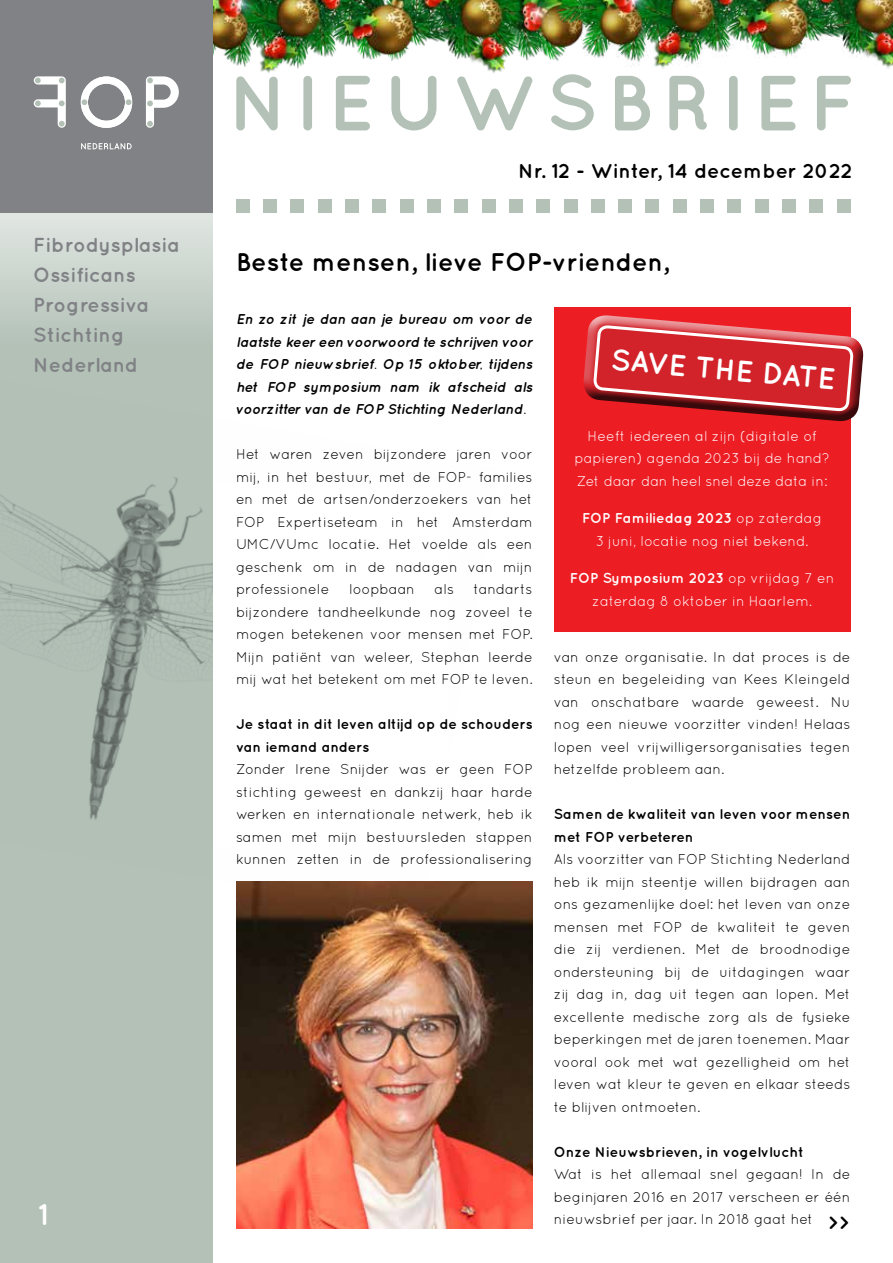
<style>
.page{position:relative;width:893px;height:1263px;background:#fff}
.page>*{position:absolute;margin:0;border:0;box-sizing:border-box;transform-origin:0 0}
.t1{font:700 78px "Quicksand";letter-spacing:.12em;color:#b3c1b7}
.t2{font:700 30px "Quicksand";color:#fff}
.t3{font:700 25.5px "Quicksand";color:#000}
.t4{font:700 20.25px/30px "Quicksand";letter-spacing:.005em;color:#808285}
.t5{font:700 20.25px "Quicksand";color:#000}
.t6{font:14.25px/22.5px "Quicksand";color:#000;text-align:justify}
.t7{font:14.25px/22.5px "Quicksand";color:#fff;text-align:center}
.t8{font:italic 700 14.25px/22.5px "Quicksand";color:#000;text-align:justify}
.t9{font:700 14.25px/22.5px "Quicksand";color:#000}
.s1{font-weight:700}
.s2{font-weight:700;font-size:18px}
</style>
<div class="page">
<img style="left:213px;top:0;width:343px;height:69px">
<svg style="left:0;top:213px;width:213px;height:1050px;background:#b9c5bc"></svg>
<svg style="left:230px;top:68px;width:54px;height:5px"></svg>
<div style="left:300px;top:73px;width:15px;height:60px;border:6px solid #fff;border-radius:4px"></div>
<svg style="left:487px;top:69px;width:18px;height:4px"></svg>
<div style="left:726px;top:73px;width:15px;height:60px;border:6px solid #fff;border-radius:4px"></div>
<div style="left:236px;top:199px;width:14px;height:14px;background:#b3c1b7"></div>
<div style="left:263px;top:199px;width:14px;height:14px;background:#b3c1b7"></div>
<div style="left:291px;top:199px;width:13px;height:14px;background:#b3c1b7"></div>
<div style="left:318px;top:199px;width:14px;height:14px;background:#b3c1b7"></div>
<div style="left:345px;top:199px;width:14px;height:14px;background:#b3c1b7"></div>
<div style="left:373px;top:199px;width:13px;height:14px;background:#b3c1b7"></div>
<div style="left:400px;top:199px;width:13px;height:14px;background:#b3c1b7"></div>
<div style="left:427px;top:199px;width:14px;height:14px;background:#b3c1b7"></div>
<div style="left:454px;top:199px;width:14px;height:14px;background:#b3c1b7"></div>
<div style="left:482px;top:199px;width:13px;height:14px;background:#b3c1b7"></div>
<div style="left:509px;top:199px;width:14px;height:14px;background:#b3c1b7"></div>
<div style="left:536px;top:199px;width:14px;height:14px;background:#b3c1b7"></div>
<div style="left:564px;top:199px;width:13px;height:14px;background:#b3c1b7"></div>
<div style="left:591px;top:199px;width:14px;height:14px;background:#b3c1b7"></div>
<div style="left:618px;top:199px;width:14px;height:14px;background:#b3c1b7"></div>
<div style="left:646px;top:199px;width:13px;height:14px;background:#b3c1b7"></div>
<div style="left:673px;top:199px;width:14px;height:14px;background:#b3c1b7"></div>
<div style="left:700px;top:199px;width:14px;height:14px;background:#b3c1b7"></div>
<div style="left:728px;top:199px;width:13px;height:14px;background:#b3c1b7"></div>
<div style="left:755px;top:199px;width:13px;height:14px;background:#b3c1b7"></div>
<div style="left:782px;top:199px;width:14px;height:14px;background:#b3c1b7"></div>
<div style="left:809px;top:199px;width:14px;height:14px;background:#b3c1b7"></div>
<div style="left:837px;top:199px;width:13px;height:14px;background:#b3c1b7"></div>
<div style="left:0;top:0;width:212px;height:213px;background:#808285"></div>
<svg style="left:146px;top:76px;width:33px;height:52px"></svg>
<svg style="left:34px;top:76px;width:32px;height:52px"></svg>
<svg style="left:81px;top:76px;width:51px;height:52px"></svg>
<svg style="left:81px;top:143px;width:51px;height:6px"></svg>
<img style="left:0;top:379px;width:499px;height:537px">
<div style="left:213px;top:483px;width:233px;height:366px;background:#fff"></div>
<img style="left:236px;top:882px;width:297px;height:346px">
<div style="left:554px;top:307px;width:296px;height:324px;background:#ed1d24"></div>
<svg style="left:583px;top:312px;width:281px;height:136px"></svg>
<img style="left:556px;top:0;width:337px;height:69px">
<h3 class="t4" style="left:33px;top:229px;width:148px">Fibrodysplasia<br>Ossificans<br>Progressiva<br>Stichting<br>Nederland</h3>
<h2 class="t2" style="left:38px;top:1196px;width:12px">1</h2>
<h1 class="t1" style="left:228px;top:56px;width:629px">NIEUWSBRIEF</h1>
<h3 class="t5" style="left:518px;top:159px;width:336px">Nr. 12 - Winter, 14 december 2022</h3>
<h3 class="t3" style="left:236px;top:246px;width:435px">Beste mensen, lieve FOP-vrienden,</h3>
<p class="t8" style="left:236px;top:307px;width:298px">En zo zit je dan aan je bureau om voor de laatste keer een voorwoord te schrijven voor de FOP nieuwsbrief. Op 15 oktober, tijdens het FOP symposium nam ik afscheid als voorzitter van de FOP Stichting Nederland.</p>
<p class="t6" style="left:236px;top:443px;width:298px">Het waren zeven bijzondere jaren voor mij, in het bestuur, met de FOP- families en met de artsen/onderzoekers van het FOP Expertiseteam in het Amsterdam UMC/VUmc locatie. Het voelde als een geschenk om in de nadagen van mijn professionele</p>
<h2 class="t2" style="left:613px;top:341px;width:227px;rotate:5deg">SAVE THE DATE</h2>
<p class="t7" style="left:574px;top:424px;width:257px">Heeft iedereen al zijn (digitale of papieren) agenda 2023 bij de hand?<br>Zet daar dan heel snel deze data in:</p>
<p class="t7" style="left:582px;top:507px;width:242px"><span class="s1">FOP Familiedag 2023</span> op zaterdag<br>3 juni, locatie nog niet bekend.</p>
<p class="t7" style="left:570px;top:567px;width:266px"><span class="s1">FOP Symposium 2023</span> op vrijdag 7 en zaterdag 8 oktober in Haarlem.</p>
<p class="t6" style="left:236px;top:578px;width:298px;text-indent:238px">tandarts bijzondere tandheelkunde nog zoveel te mogen betekenen voor mensen met FOP.<br>Mijn patiënt van weleer, Stephan leerde mij wat het betekent om met FOP te leven.</p>
<p class="t9" style="left:236px;top:712px;width:298px">Je staat in dit leven altijd op de schouders van iemand anders</p>
<p class="t6" style="left:236px;top:758px;width:298px">Zonder Irene Snijder was er geen FOP stichting geweest en dankzij haar harde werken en internationale netwerk, heb ik samen met mijn bestuursleden stappen kunnen zetten in de professionalisering</p>
<p class="t6" style="left:349px;top:578px;width:67px">loopbaan</p>
<p class="t6" style="left:435px;top:578px;width:21px">als</p>
<p class="t6" style="left:554px;top:645px;width:298px">van onze organisatie. In dat proces is de steun en begeleiding van Kees Kleingeld van onschatbare waarde geweest. Nu nog een nieuwe voorzitter vinden! Helaas lopen veel vrijwilligersorganisaties tegen hetzelfde probleem aan.</p>
<p class="t9" style="left:554px;top:802px;width:298px">Samen de kwaliteit van leven voor mensen met FOP verbeteren</p>
<p class="t6" style="left:554px;top:848px;width:298px">Als voorzitter van FOP Stichting Nederland heb ik mijn steentje willen bijdragen aan ons gezamenlijke doel: het leven van onze mensen met FOP de kwaliteit te geven die zij verdienen. Met de broodnodige ondersteuning bij de uitdagingen waar zij dag in, dag uit tegen aan lopen. Met excellente medische zorg als de fysieke beperkingen met de jaren toenemen. Maar vooral ook met wat gezelligheid om het leven wat kleur te geven en elkaar steeds te blijven ontmoeten.</p>
<p class="t9" style="left:554px;top:1140px;width:251px">Onze Nieuwsbrieven, in vogelvlucht</p>
<p class="t6" style="left:554px;top:1163px;width:298px">Wat is het allemaal snel gegaan! In de beginjaren 2016 en 2017 verscheen er één nieuwsbrief per jaar. In 2018 gaat het <span class="s2">&gt;&gt;</span></p>
</div>
